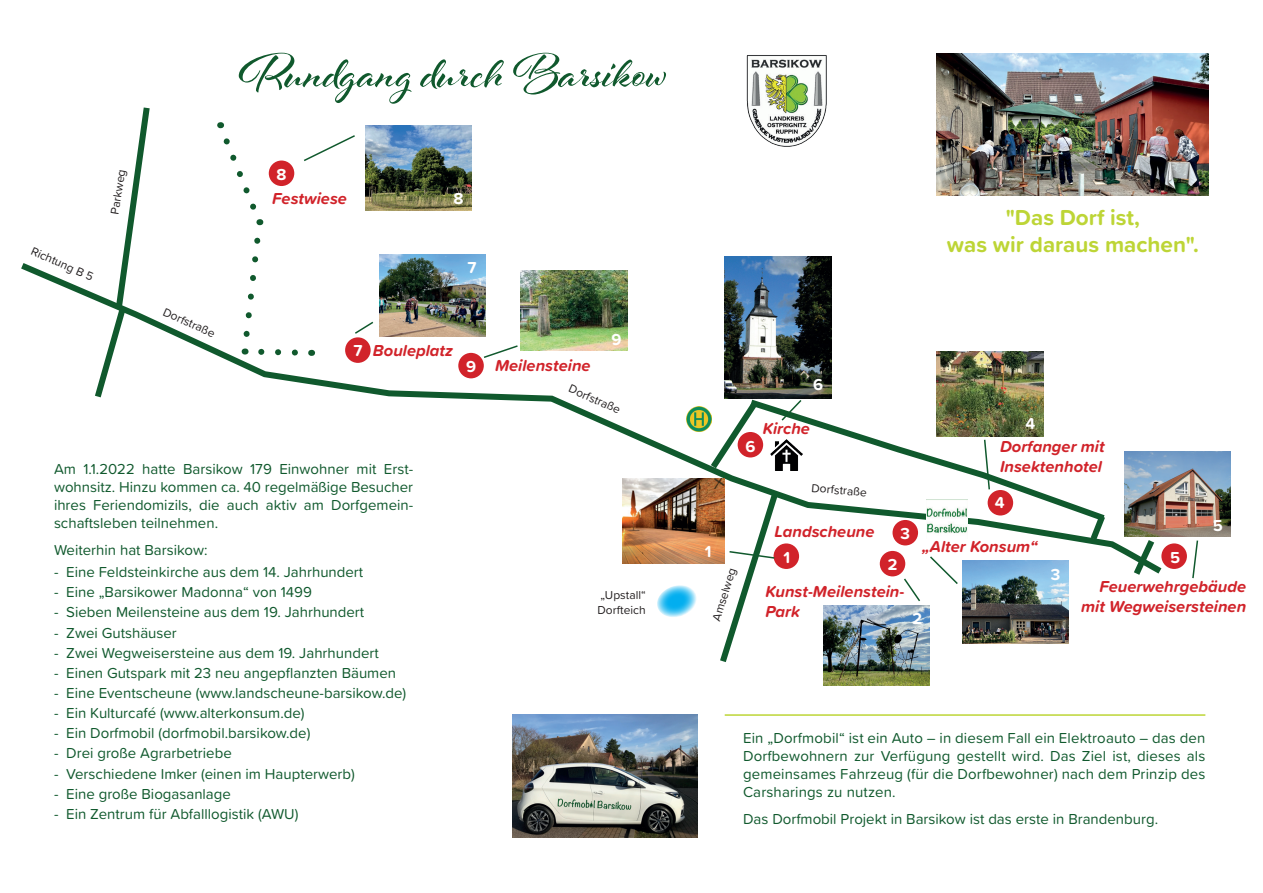
<style>
.page{position:relative;width:1263px;height:893px;background:#fff}
.page>*{position:absolute;margin:0;border:0;box-sizing:border-box;transform-origin:0 0}
.t1{font:700 51px "Al Fresco";color:#10592d}
.t2{font:700 22.5px/27px "Proxima Soft";color:#bdd536;text-align:center}
.t3{font:italic 700 16.5px/19.8px "Proxima Soft";color:#d1232a}
.t4{font:700 16.5px "Proxima Soft";color:#fff}
.t5{font:15px/18px "Proxima Soft";color:#10592d;text-align:justify}
.t6{font:12px/14.4px "Proxima Soft";color:#231f20}
</style>
<div class="page">
<svg style="left:21px;top:258px;width:1147px;height:321px"></svg>
<svg style="left:744px;top:395px;width:367px;height:131px"></svg>
<svg style="left:705px;top:397px;width:57px;height:78px"></svg>
<svg style="left:1086px;top:509px;width:24px;height:37px"></svg>
<svg style="left:1128px;top:537px;width:31px;height:42px"></svg>
<svg style="left:90px;top:107px;width:63px;height:297px"></svg>
<svg style="left:223px;top:138px;width:41px;height:87px"></svg>
<svg style="left:239px;top:237px;width:73px;height:122px"></svg>
<img style="left:770px;top:440px;width:33px;height:31px">
<img style="left:686px;top:406px;width:26px;height:26px">
<div style="left:269px;top:161px;width:25px;height:25px;background:#d1232a;border-radius:50%"></div>
<div style="left:345px;top:337px;width:26px;height:26px;background:#d1232a;border-radius:50%"></div>
<div style="left:458px;top:353px;width:26px;height:25px;background:#d1232a;border-radius:50%"></div>
<div style="left:738px;top:432px;width:25px;height:25px;background:#d1232a;border-radius:50%"></div>
<div style="left:773px;top:543px;width:26px;height:26px;background:#d1232a;border-radius:50%"></div>
<div style="left:988px;top:490px;width:25px;height:25px;background:#d1232a;border-radius:50%"></div>
<div style="left:892px;top:520px;width:26px;height:25px;background:#d1232a;border-radius:50%"></div>
<div style="left:880px;top:551px;width:25px;height:25px;background:#d1232a;border-radius:50%"></div>
<div style="left:1161px;top:543px;width:26px;height:26px;background:#d1232a;border-radius:50%"></div>
<img style="left:725px;top:257px;width:106px;height:142px">
<img style="left:365px;top:125px;width:106px;height:85px">
<img style="left:521px;top:271px;width:106px;height:79px">
<img style="left:1124px;top:452px;width:106px;height:85px">
<img style="left:962px;top:560px;width:106px;height:83px">
<img style="left:927px;top:500px;width:40px;height:39px">
<svg style="left:304px;top:135px;width:51px;height:27px"></svg>
<svg style="left:482px;top:344px;width:37px;height:15px"></svg>
<img style="left:379px;top:254px;width:106px;height:82px">
<svg style="left:353px;top:320px;width:22px;height:15px"></svg>
<svg style="left:780px;top:398px;width:23px;height:24px"></svg>
<svg style="left:983px;top:438px;width:8px;height:53px"></svg>
<svg style="left:1192px;top:540px;width:7px;height:39px"></svg>
<svg style="left:928px;top:555px;width:31px;height:29px"></svg>
<svg style="left:902px;top:577px;width:20px;height:24px"></svg>
<svg style="left:715px;top:487px;width:67px;height:175px"></svg>
<hr style="left:725px;top:714px;width:480px;height:2px;background:#bdd536">
<img style="left:512px;top:714px;width:185px;height:123px">
<img style="left:937px;top:54px;width:272px;height:141px">
<img style="left:937px;top:352px;width:106px;height:85px">
<img style="left:622px;top:479px;width:102px;height:85px">
<img style="left:824px;top:605px;width:106px;height:80px">
<svg style="left:657px;top:585px;width:39px;height:32px"></svg>
<img style="left:746px;top:55px;width:81px;height:92px">
<p class="t6" style="left:35px;top:243px;width:69px;rotate:24deg">Richtung B 5</p>
<p class="t6" style="left:107px;top:213px;width:47px;rotate:-81deg">Parkweg</p>
<h1 class="t1" style="left:239px;top:38px;width:429px">Rundgang durch Barsikow</h1>
<p class="t6" style="left:167px;top:304px;width:57px;rotate:24deg">Dorfstraße</p>
<p class="t4" style="left:277px;top:162px;width:11px">8</p>
<p class="t3" style="left:272px;top:188px;width:76px">Festwiese</p>
<p class="t4" style="left:454px;top:186px;width:11px">8</p>
<p class="t4" style="left:468px;top:255px;width:11px">7</p>
<p class="t4" style="left:353px;top:338px;width:11px">7</p>
<p class="t3" style="left:373px;top:340px;width:82px">Bouleplatz</p>
<p class="t4" style="left:466px;top:354px;width:12px">9</p>
<p class="t3" style="left:495px;top:355px;width:97px">Meilensteine</p>
<p class="t4" style="left:611px;top:327px;width:12px">9</p>
<p class="t6" style="left:572px;top:380px;width:57px;rotate:24deg">Dorfstraße</p>
<p class="t5" style="left:54px;top:460px;width:361px">Am 1.1.2022 hatte Barsikow 179 Einwohner mit Erst&shy;wohnsitz. Hinzu kommen ca. 40 regelmäßige Besucher ihres Feriendomizils, die auch aktiv am Dorfgemein&shy;schaftsleben teilnehmen.</p>
<p class="t5" style="left:54px;top:540px;width:155px">Weiterhin hat Barsikow:</p>
<p class="t5" style="left:54px;top:562px;width:311px">- Eine Feldsteinkirche aus dem 14. Jahrhundert</p>
<p class="t5" style="left:54px;top:583px;width:259px">- Eine „Barsikower Madonna“ von 1499</p>
<p class="t5" style="left:54px;top:603px;width:312px">- Sieben Meilensteine aus dem 19. Jahrhundert</p>
<p class="t5" style="left:54px;top:623px;width:124px">- Zwei Gutshäuser</p>
<p class="t5" style="left:54px;top:643px;width:326px">- Zwei Wegweisersteine aus dem 19. Jahrhundert</p>
<p class="t5" style="left:54px;top:663px;width:344px">- Einen Gutspark mit 23 neu angepflanzten Bäumen</p>
<p class="t5" style="left:54px;top:683px;width:354px">- Eine Eventscheune (www.landscheune-barsikow.de)</p>
<p class="t5" style="left:54px;top:703px;width:252px">- Ein Kulturcafé (www.alterkonsum.de)</p>
<p class="t5" style="left:54px;top:723px;width:258px">- Ein Dorfmobil (dorfmobil.barsikow.de)</p>
<p class="t5" style="left:54px;top:744px;width:179px">- Drei große Agrarbetriebe</p>
<p class="t5" style="left:54px;top:764px;width:302px">- Verschiedene Imker (einen im Haupterwerb)</p>
<p class="t5" style="left:54px;top:784px;width:178px">- Eine große Biogasanlage</p>
<p class="t5" style="left:54px;top:804px;width:246px">- Ein Zentrum für Abfalllogistik (AWU)</p>
<p class="t6" style="left:598px;top:588px;width:50px">„Upstall“<br>Dorfteich</p>
<h2 class="t2" style="left:947px;top:204px;width:253px">"Das Dorf ist,<br>was wir daraus machen".</h2>
<p class="t4" style="left:813px;top:372px;width:12px">6</p>
<p class="t3" style="left:763px;top:418px;width:49px">Kirche</p>
<p class="t4" style="left:1025px;top:411px;width:11px">4</p>
<p class="t4" style="left:745px;top:434px;width:12px">6</p>
<p class="t3" style="left:1000px;top:436px;width:106px">Dorfanger mit<br>Insektenhotel</p>
<p class="t6" style="left:812px;top:480px;width:57px;rotate:5deg">Dorfstraße</p>
<p class="t4" style="left:995px;top:490px;width:11px">4</p>
<p class="t4" style="left:705px;top:539px;width:8px">1</p>
<p class="t6" style="left:709px;top:618px;width:57px;rotate:-73deg">Amselweg</p>
<p class="t3" style="left:774px;top:521px;width:102px">Landscheune</p>
<p class="t4" style="left:783px;top:545px;width:8px">1</p>
<p class="t4" style="left:900px;top:521px;width:11px">3</p>
<p class="t4" style="left:888px;top:552px;width:11px">2</p>
<p class="t3" style="left:922px;top:536px;width:117px">„Alter Konsum“</p>
<p class="t3" style="left:765px;top:581px;width:141px">Kunst-Meilenstein-<br>Park</p>
<p class="t4" style="left:912px;top:606px;width:11px">2</p>
<p class="t4" style="left:1051px;top:562px;width:11px">3</p>
<p class="t4" style="left:1170px;top:545px;width:12px">5</p>
<p class="t4" style="left:1213px;top:513px;width:12px">5</p>
<p class="t3" style="left:1081px;top:576px;width:166px;text-align:right">Feuerwehrgebäude mit Wegweisersteinen</p>
<p class="t5" style="left:743px;top:728px;width:464px">Ein „Dorfmobil“ ist ein Auto – in diesem Fall ein Elektroauto – das den Dorfbewohnern zur Verfügung gestellt wird. Das Ziel ist, dieses als gemeinsames Fahrzeug (für die Dorfbewohner) nach dem Prinzip des Carsharings zu nutzen.</p>
<p class="t5" style="left:743px;top:809px;width:416px">Das Dorfmobil Projekt in Barsikow ist das erste in Brandenburg.</p>
</div>
